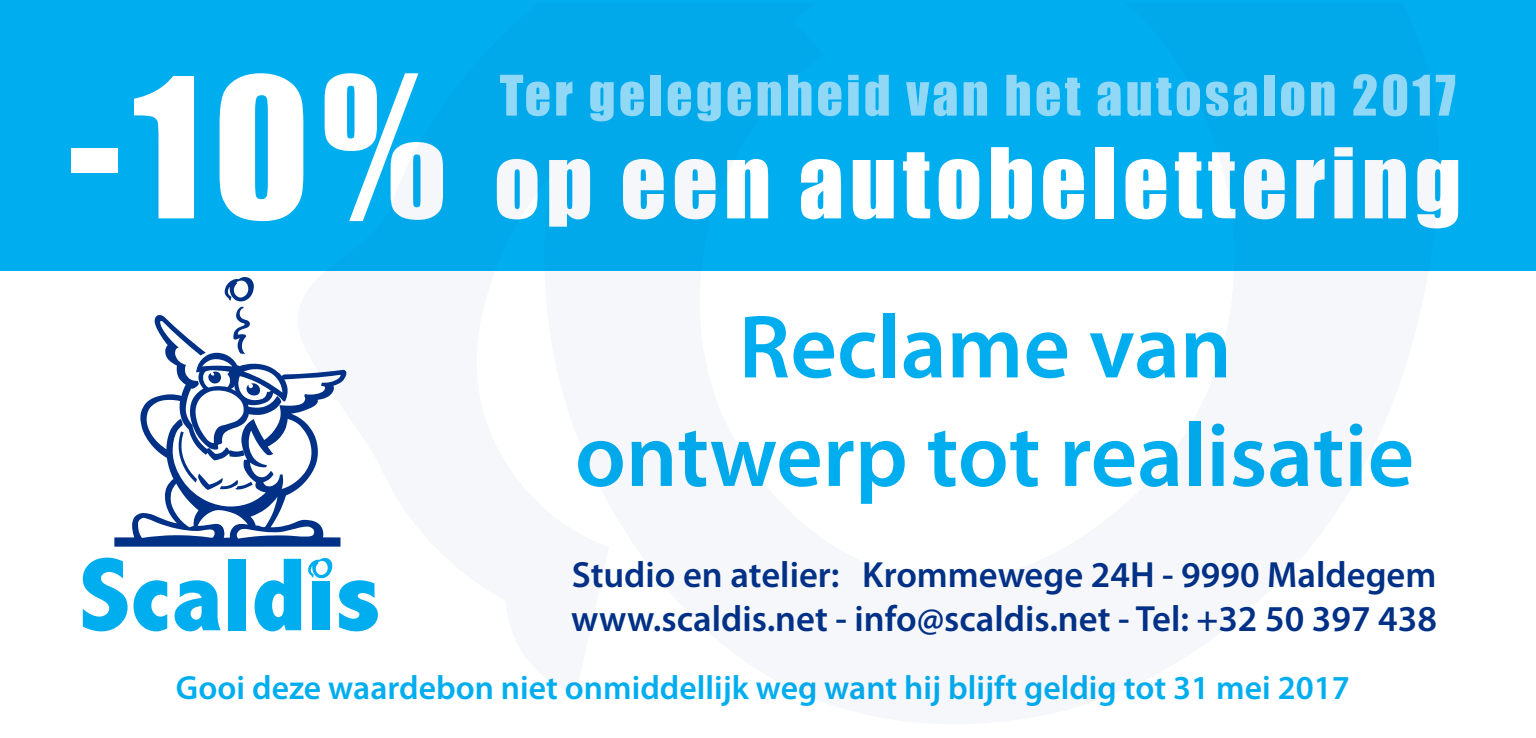
<style>
.page{position:relative;width:1536px;height:738px;background:#fff}
.page>*{position:absolute;margin:0;border:0;box-sizing:border-box;transform-origin:0 0}
.t1{font:600 90.5px/108.5px "Myriad Pro";color:#00aeef;text-align:center}
.t2{font:90px "Impact";letter-spacing:.065em;color:#fff}
.t3{font:51.75px "Impact";letter-spacing:.065em;color:#91d8f7}
.t4{font:600 36.5px/43.8px "Myriad Pro";color:#003186}
.t5{font:600 33.75px "Myriad Pro";color:#00aeef}
.s1{font-size:180px}
</style>
<div class="page">
<div style="left:0;top:0;width:1536px;height:270px;background:#00aeef"></div>
<svg style="left:236px;top:307px;width:8px;height:8px"></svg>
<svg style="left:114px;top:315px;width:183px;height:231px"></svg>
<svg style="left:225px;top:277px;width:29px;height:24px"></svg>
<svg style="left:83px;top:557px;width:84px;height:74px"></svg>
<svg style="left:175px;top:580px;width:46px;height:51px"></svg>
<div style="left:228px;top:559px;width:17px;height:71px;background:#00aeef"></div>
<svg style="left:255px;top:559px;width:42px;height:72px"></svg>
<svg style="left:297px;top:270px;width:1142px;height:362px"></svg>
<h2 class="t2" style="left:68px;top:113px;width:1394px"><span class="s1">-10%</span> op een autobelettering</h2>
<h3 class="t3" style="left:500px;top:55px;width:957px">Ter gelegenheid van het autosalon 2017</h3>
<h1 class="t1" style="left:575px;top:290px;width:841px">Reclame van ontwerp tot realisatie</h1>
<p class="t4" style="left:571px;top:552px;width:867px">Studio en atelier: Krommewege 24H - 9990 Maldegem www.scaldis.net - info@scaldis.net - Tel: +32 50 397 438</p>
<p class="t5" style="left:176px;top:666px;width:1175px">Gooi deze waardebon niet onmiddellijk weg want hij blijft geldig tot 31 mei 2017</p>
</div>
